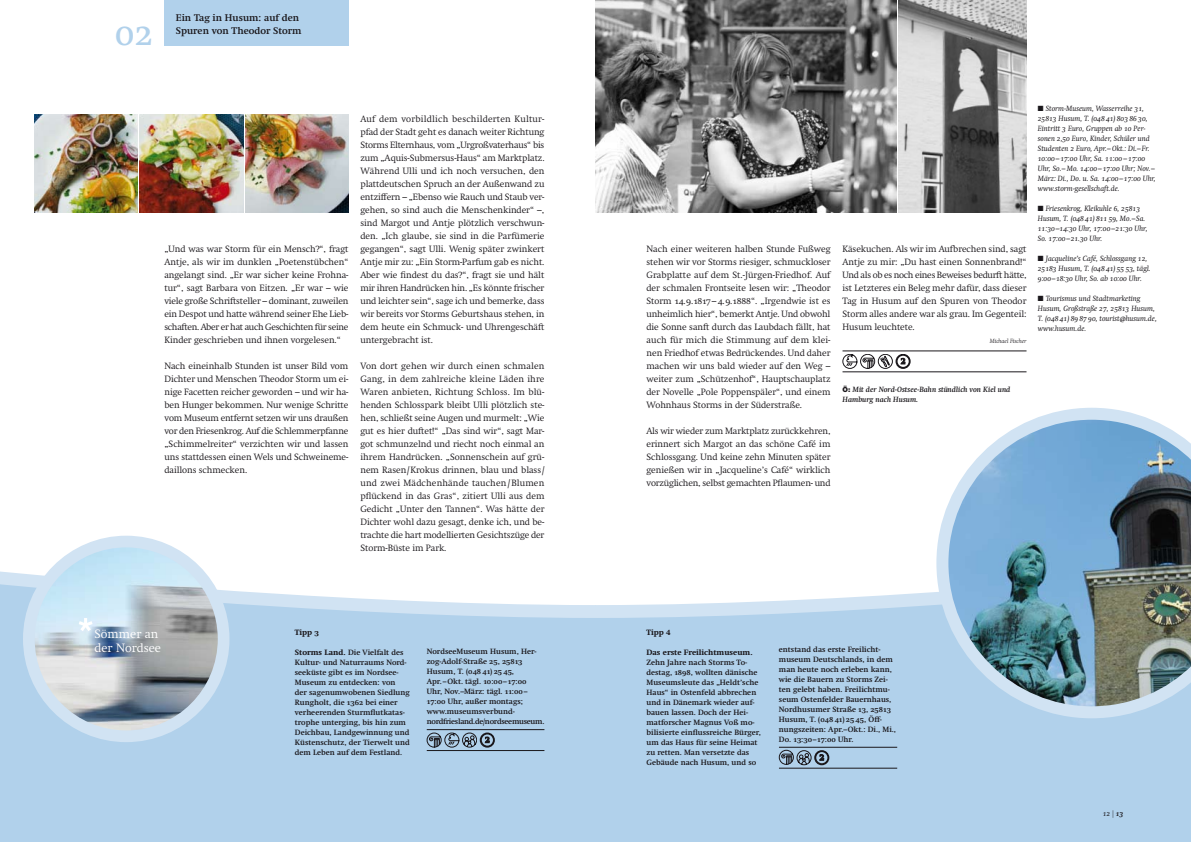
<style>
.page{position:relative;width:1191px;height:842px;background:#fff}
.page>*{position:absolute;margin:0;border:0;box-sizing:border-box;transform-origin:0 0}
.t1{font:36px "Swift SC Os F";color:#b1d1eb}
.t2{font:300 12px/14px "Swift";letter-spacing:.005em;color:#fff}
.t3{font:700 9.5px/13px "Swift";color:#1a171b}
.t4{font:300 9px/13px "Swift";letter-spacing:-.005em;color:#1a171b;text-align:justify}
.t5{font:700 7.5px/10px "Swift";color:#1a171b}
.t6{font:italic 7.5px/10px "Swift";letter-spacing:.005em;color:#1a171b}
.t7{font:italic 7.5px "Swift SC Os F";letter-spacing:.005em;color:#1a171b}
.t8{font:italic 700 7.5px/10px "Swift";letter-spacing:.005em;color:#1a171b}
.t9{font:800 7.5px "Swift";color:#1a171b}
.t10{font:700 7.5px "Swift SC Os F";color:#1a171b}
.t11{font:italic 300 6px "Swift";color:#1a171b}
.s1{font-family:"Swift Extrabold SC Os F";font-weight:400}
.s2{font-weight:800}
.s3{font-family:"Swift SC Os F"}
.s4{font-family:"Swift Light SC Os F";font-weight:400}
.s5{font-family:"Helvetica Neue";font-weight:900;font-style:normal;font-size:7px}
.s6{font-family:"Swift"}
.s7{font-weight:700}
</style>
<div class="page">
<div style="left:0;top:631px;width:595px;height:211px;background:#b1d1eb"></div>
<img style="left:29px;top:541px;width:195px;height:195px;border-radius:97px">
<div style="left:23px;top:536px;width:206px;height:206px;border:12px solid #d1e3f3;border-radius:50%"></div>
<div style="left:595px;top:631px;width:596px;height:211px;background:#b1d1eb"></div>
<svg style="left:0;top:570px;width:936px;height:61px"></svg>
<hr style="left:842px;top:351px;width:184px;height:1px;background:#1a171b">
<hr style="left:842px;top:372px;width:184px;height:1px;background:#1a171b">
<svg style="left:842px;top:354px;width:68px;height:15px"></svg>
<hr style="left:779px;top:747px;width:118px;height:1px;background:#1a171b">
<hr style="left:779px;top:768px;width:118px;height:1px;background:#1a171b">
<svg style="left:779px;top:750px;width:50px;height:15px"></svg>
<hr style="left:427px;top:729px;width:117px;height:1px;background:#1a171b">
<hr style="left:427px;top:750px;width:117px;height:1px;background:#1a171b">
<svg style="left:427px;top:733px;width:68px;height:14px"></svg>
<img style="left:34px;top:114px;width:103px;height:99px">
<img style="left:245px;top:114px;width:104px;height:99px">
<img style="left:140px;top:114px;width:103px;height:99px">
<img style="left:936px;top:408px;width:255px;height:310px">
<img style="left:595px;top:0;width:301px;height:213px">
<img style="left:899px;top:0;width:127px;height:213px">
<div style="left:164px;top:0;width:185px;height:45px;background:#b1d1eb"></div>
<h1 class="t1" style="left:115px;top:12px;width:40px">02</h1>
<p class="t3" style="left:176px;top:12px;width:127px">Ein Tag in Husum: auf den<br>Spuren von Theodor Storm</p>
<p class="t4" style="left:164px;top:242px;width:186px">„Und was war Storm für ein Mensch?“, fragt Antje, als wir im dunklen „Poetenstübchen“ angelangt sind. „Er war sicher keine Frohna&shy;tur“, sagt Barbara von Eitzen. „Er war – wie viele große Schriftsteller – dominant, zuweilen ein Despot und hatte während seiner Ehe Lieb&shy;schaften. Aber er hat auch Geschichten für seine Kinder geschrieben und ihnen vorgelesen.“</p>
<p class="t4" style="left:164px;top:359px;width:185px">Nach eineinhalb Stunden ist unser Bild vom Dichter und Menschen Theodor Storm um ei&shy;nige Facetten reicher geworden – und wir ha&shy;ben Hunger bekommen. Nur wenige Schritte vom Museum entfernt setzen wir uns draußen vor den Friesenkrog. Auf die Schlemmerpfanne „Schimmelreiter“ verzichten wir und lassen uns stattdessen einen Wels und Schweineme&shy;daillons schmecken.</p>
<p class="t4" style="left:360px;top:112px;width:186px">Auf dem vorbildlich beschilderten Kultur&shy;pfad der Stadt geht es danach weiter Richtung Storms Elternhaus, vom „Urgroßvaterhaus“ bis zum „Aquis-Submersus-Haus“ am Marktplatz.<br>Während Ulli und ich noch versuchen, den plattdeutschen Spruch an der Außenwand zu entziffern – „Ebenso wie Rauch und Staub ver&shy;gehen, so sind auch die Menschenkinder“ –, sind Margot und Antje plötzlich verschwun&shy;den. „Ich glaube, sie sind in die Parfümerie gegangen“, sagt Ulli. Wenig später zwinkert Antje mir zu: „Ein Storm-Parfum gab es nicht.<br>Aber wie findest du das?“, fragt sie und hält mir ihren Handrücken hin. „Es könnte frischer und leichter sein“, sage ich und bemerke, dass wir bereits vor Storms Geburtshaus stehen, in dem heute ein Schmuck- und Uhrengeschäft untergebracht ist.</p>
<p class="t4" style="left:360px;top:359px;width:186px">Von dort gehen wir durch einen schmalen Gang, in dem zahlreiche kleine Läden ihre Waren anbieten, Richtung Schloss. Im blü&shy;henden Schlosspark bleibt Ulli plötzlich ste&shy;hen, schließt seine Augen und murmelt: „Wie gut es hier duftet!“ „Das sind wir“, sagt Mar&shy;got schmunzelnd und riecht noch einmal an ihrem Handrücken. „Sonnenschein auf grü&shy;nem Rasen/Krokus drinnen, blau und blass/ und zwei Mädchenhände tauchen/Blumen pflückend in das Gras“, zitiert Ulli aus dem Gedicht „Unter den Tannen“. Was hätte der Dichter wohl dazu gesagt, denke ich, und be&shy;trachte die hart modellierten Gesichtszüge der Storm-Büste im Park.</p>
<h2 class="t2" style="left:95px;top:627px;width:68px">Sömmer an der Nordsee</h2>
<p class="t9" style="left:295px;top:627px;width:26px">Tipp <span class="s1">3</span></p>
<p class="t5" style="left:295px;top:647px;width:116px"><span class="s2">Storms Land.</span> Die Vielfalt des<br>Kultur- und Naturraums Nord&shy;seeküste gibt es im Nordsee-<br>Museum zu entdecken: von<br>der sagenumwobenen Siedlung<br>Rungholt, die <span class="s3">1362</span> bei einer verheerenden Sturmflutkatas&shy;trophe unterging, bis hin zum<br>Deichbau, Landgewinnung und<br>Küstenschutz, der Tierwelt und dem Leben auf dem Festland.</p>
<p class="t5" style="left:427px;top:647px;width:119px">NordseeMuseum Husum, Her&shy;zog-Adolf-Straße <span class="s3">25</span>, <span class="s3">25813<br></span>Husum, T. (<span class="s3">048 41) 25 45</span>,<br>Apr.–Okt. tägl. <span class="s3">10</span>:<span class="s3">00</span>–<span class="s3">17</span>:<span class="s3">00<br></span>Uhr, Nov.–März: tägl. <span class="s3">11</span>:<span class="s3">00</span>–<br><span class="s3">17</span>:<span class="s3">00</span> Uhr, außer montags; www.museumsverbund&shy;nordfriesland.de/nordseemuseum.</p>
<p class="t4" style="left:646px;top:242px;width:185px">Nach einer weiteren halben Stunde Fußweg stehen wir vor Storms riesiger, schmuckloser Grabplatte auf dem St.-Jürgen-Friedhof. Auf der schmalen Frontseite lesen wir: „Theodor Storm <span class="s4">14</span>.<span class="s4">9</span>.<span class="s4">1817</span>–<span class="s4">4</span>.<span class="s4">9</span>.<span class="s4">1888</span>“. „Irgendwie ist es unheimlich hier“, bemerkt Antje. Und obwohl die Sonne sanft durch das Laubdach fällt, hat auch für mich die Stimmung auf dem klei&shy;nen Friedhof etwas Bedrückendes. Und daher machen wir uns bald wieder auf den Weg – weiter zum „Schützenhof“, Hauptschauplatz der Novelle „Pole Poppenspäler“, und einem Wohnhaus Storms in der Süderstraße.</p>
<p class="t4" style="left:646px;top:424px;width:185px">Als wir wieder zum Marktplatz zurückkehren, erinnert sich Margot an das schöne Café im Schlossgang. Und keine zehn Minuten später genießen wir in „Jacqueline’s Café“ wirklich vorzüglichen, selbst gemachten Pflaumen- und</p>
<p class="t4" style="left:842px;top:242px;width:185px">Käsekuchen. Als wir im Aufbrechen sind, sagt Antje zu mir: „Du hast einen Sonnenbrand!“ Und als ob es noch eines Beweises bedurft hätte, ist Letzteres ein Beleg mehr dafür, dass dieser Tag in Husum auf den Spuren von Theodor Storm alles andere war als grau. Im Gegenteil:<br>Husum leuchtete.</p>
<p class="t11" style="left:990px;top:337px;width:38px">Michael Fischer</p>
<p class="t8" style="left:842px;top:384px;width:169px"><span class="s5">Ö:</span> Mit der Nord-Ostsee-Bahn stündlich von Kiel und<br>Hamburg nach Husum.</p>
<p class="t6" style="left:1037px;top:103px;width:108px">■ Storm-Museum, Wasserreihe <span class="s3">31</span>,</p>
<p class="t7" style="left:1037px;top:114px;width:111px">25813 <span class="s6">Husum, T. (</span>048 41) 803 86 30<span class="s6">,</span></p>
<p class="t6" style="left:1037px;top:123px;width:113px">Eintritt <span class="s3">3</span> Euro, Gruppen ab <span class="s3">10</span> Per&shy;sonen <span class="s3">2</span>,<span class="s3">50</span> Euro, Kinder, Schüler und<br>Studenten <span class="s3">2</span> Euro, Apr.– Okt.: Di.–Fr.</p>
<p class="t7" style="left:1037px;top:154px;width:109px">10:00<span class="s6">–</span>17:00 <span class="s6">Uhr, Sa.</span> 11:00 <span class="s6">–</span> 17:00</p>
<p class="t6" style="left:1037px;top:163px;width:119px;text-align:justify">Uhr, So.– Mo. <span class="s3">14:00</span>–<span class="s3">17:00</span> Uhr; Nov.– März: Di., Do. u. Sa. <span class="s3">14:00</span>–<span class="s3">17:00</span> Uhr, www.storm-gesellschaft.de.</p>
<p class="t6" style="left:1037px;top:203px;width:109px">■ Friesenkrog, Kleikuhle <span class="s3">6</span>, <span class="s3">25813<br></span>Husum, T. (<span class="s3">048 41) 811 59</span>, Mo.–Sa.</p>
<p class="t7" style="left:1037px;top:224px;width:111px">11<span class="s6">:</span>30<span class="s6">–</span>14<span class="s6">:</span>30 <span class="s6">Uhr,</span> 17:00 <span class="s6">–</span>21<span class="s6">:</span>30 <span class="s6">Uhr,</span></p>
<p class="t6" style="left:1037px;top:233px;width:66px">So. <span class="s3">17:00</span>–<span class="s3">21</span>.<span class="s3">30</span> Uhr.</p>
<p class="t6" style="left:1037px;top:253px;width:114px">■ Jacqueline’s Café, Schlossgang <span class="s3">12</span>,<br><span class="s3">25183</span> Husum, T. (<span class="s3">048 41</span>) <span class="s3">55 53</span>, tägl.</p>
<p class="t7" style="left:1038px;top:274px;width:105px">9:00–18<span class="s6">:</span>30 <span class="s6">Uhr, So. ab</span> 10:00 <span class="s6">Uhr.</span></p>
<p class="t6" style="left:1038px;top:293px;width:120px">■ Tourismus und Stadtmarketing<br>Husum, Großstraße <span class="s3">27</span>, <span class="s3">25813</span> Husum,<br>T. (<span class="s3">048 41) 89 87 90</span>, tourist@husum.de, www.husum.de.</p>
<p class="t9" style="left:646px;top:627px;width:26px">Tipp 4</p>
<p class="t9" style="left:646px;top:647px;width:108px">Das erste Freilichtmuseum.</p>
<p class="t5" style="left:646px;top:657px;width:116px">Zehn Jahre nach Storms To&shy;destag, <span class="s3">1898</span>, wollten dänische<br>Museumsleute das „Heldt’sche<br>Haus“ in Ostenfeld abbrechen und in Dänemark wieder auf&shy;bauen lassen. Doch der Hei&shy;matforscher Magnus Voß mo&shy;bilisierte einflussreiche Bürger, um das Haus für seine Heimat zu retten. Man versetzte das<br>Gebäude nach Husum, und so</p>
<p class="t5" style="left:779px;top:644px;width:119px">entstand das erste Freilicht&shy;museum Deutschlands, in dem man heute noch erleben kann, wie die Bauern zu Storms Zei&shy;ten gelebt haben. Freilichtmu&shy;seum Ostenfelder Bauernhaus,<br>Nordhusumer Straße <span class="s3">13</span>, <span class="s3">25813<br></span>Husum, T. (<span class="s3">048 41) 25 45</span>, Öff&shy;nungszeiten: Apr.–Okt.: Di., Mi.,</p>
<p class="t10" style="left:779px;top:735px;width:76px"><span class="s6">Do.</span> 13:30–17:00 <span class="s6">Uhr.</span></p>
<p class="t7" style="left:1102px;top:809px;width:22px">12 | <span class="s7">13</span></p>
</div>
